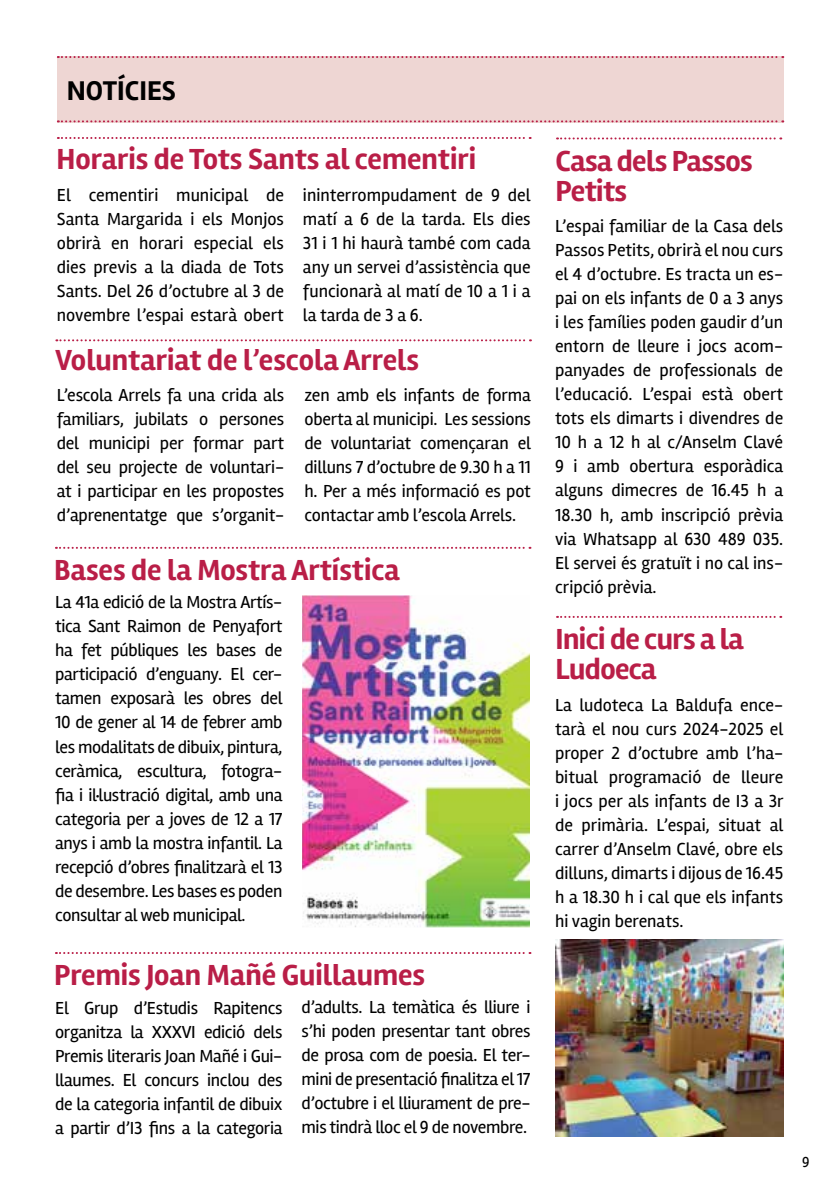
<style>
.page{position:relative;width:840px;height:1191px;background:#fff}
.page>*{position:absolute;margin:0;border:0;box-sizing:border-box;transform-origin:0 0}
.t1{font:700 30px "Rambla";color:#b91e47}
.t2{font:700 30px/30px "Rambla";letter-spacing:-.02em;color:#b91e47}
.t3{font:700 28px "Rambla";color:#000}
.t4{font:18px/24px "Rambla";letter-spacing:-.01em;color:#000;text-align:justify}
.t5{font:15px "Rambla";color:#000}
</style>
<div class="page">
<div style="left:57px;top:56px;width:725px;height:66px;background:#eed6d3"></div>
<svg style="left:58px;top:56px;width:724px;height:2px"></svg>
<svg style="left:58px;top:120px;width:724px;height:2px"></svg>
<svg style="left:556px;top:616px;width:224px;height:2px"></svg>
<svg style="left:556px;top:137px;width:224px;height:2px"></svg>
<svg style="left:58px;top:137px;width:472px;height:2px"></svg>
<svg style="left:56px;top:339px;width:474px;height:2px"></svg>
<svg style="left:56px;top:547px;width:474px;height:2px"></svg>
<svg style="left:56px;top:952px;width:474px;height:2px"></svg>
<img style="left:555px;top:939px;width:227px;height:197px">
<img style="left:303px;top:595px;width:226px;height:332px">
<h2 class="t3" style="left:67px;top:74px;width:111px">NOTÍCIES</h2>
<h1 class="t1" style="left:57px;top:141px;width:421px">Horaris de Tots Sants al cementiri</h1>
<p class="t4" style="left:57px;top:183px;width:228px">El cementiri municipal de Santa Margarida i els Monjos obrirà en horari especial els dies previs a la diada de Tots Sants. Del 26 d’octubre al 3 de novembre l’espai estarà obert</p>
<p class="t4" style="left:303px;top:182px;width:229px">ininterrompudament de 9 del matí a 6 de la tarda. Els dies 31 i 1 hi haurà també com cada any un servei d’assistència que funcionarà al matí de 10 a 1 i a la tarda de 3 a 6.</p>
<h1 class="t1" style="left:55px;top:342px;width:365px">Voluntariat de l’escola Arrels</h1>
<p class="t4" style="left:57px;top:383px;width:229px">L’escola Arrels fa una crida als familiars, jubilats o persones del municipi per formar part del seu projecte de voluntari&shy;at i participar en les propostes d’aprenentatge que s’organit-</p>
<p class="t4" style="left:304px;top:383px;width:228px">zen amb els infants de forma oberta al municipi. Les sessions de voluntariat començaran el dilluns 7 d’octubre de 9.30 h a 11 h. Per a més informació es pot contactar amb l’escola Arrels.</p>
<h1 class="t1" style="left:54px;top:552px;width:347px">Bases de la Mostra Artística</h1>
<p class="t4" style="left:55px;top:590px;width:229px">La 41a edició de la Mostra Artís&shy;tica Sant Raimon de Penyafort ha fet públiques les bases de participació d’enguany. El cer&shy;tamen exposarà les obres del 10 de gener al 14 de febrer amb les modalitats de dibuix, pintura, ceràmica, escultura, fotogra&shy;fia i il·lustració digital, amb una categoria per a joves de 12 a 17 anys i amb la mostra infantil. La recepció d’obres finalitzarà el 13 de desembre. Les bases es poden consultar al web municipal.</p>
<h1 class="t1" style="left:54px;top:957px;width:372px">Premis Joan Mañé Guillaumes</h1>
<p class="t4" style="left:55px;top:995px;width:229px">El Grup d’Estudis Rapitencs organitza la XXXVI edició dels Premis literaris Joan Mañé i Gui&shy;llaumes. El concurs inclou des de la categoria infantil de dibuix a partir d’I3 fins a la categoria</p>
<p class="t4" style="left:301px;top:995px;width:230px">d’adults. La temàtica és lliure i s’hi poden presentar tant obres de prosa com de poesia. El ter&shy;mini de presentació finalitza el 17 d’octubre i el lliurament de pre&shy;mis tindrà lloc el 9 de novembre.</p>
<h1 class="t2" style="left:555px;top:146px;width:198px">Casa dels Passos<br>Petits</h1>
<p class="t4" style="left:554px;top:214px;width:230px">L’espai familiar de la Casa dels Passos Petits, obrirà el nou curs el 4 d’octubre. Es tracta un es&shy;pai on els infants de 0 a 3 anys i les famílies poden gaudir d’un entorn de lleure i jocs acom&shy;panyades de professionals de l’educació. L’espai està obert tots els dimarts i divendres de 10 h a 12 h al c/Anselm Clavé 9 i amb obertura esporàdica alguns dimecres de 16.45 h a 18.30 h, amb inscripció prèvia via Whatsapp al 630 489 035.<br>El servei és gratuït i no cal ins&shy;cripció prèvia.</p>
<h1 class="t2" style="left:555px;top:624px;width:189px">Inici de curs a la<br>Ludoeca</h1>
<p class="t4" style="left:554px;top:693px;width:230px">La ludoteca La Baldufa ence&shy;tarà el nou curs 2024-2025 el proper 2 d’octubre amb l’ha&shy;bitual programació de lleure i jocs per als infants de I3 a 3r de primària. L’espai, situat al carrer d’Anselm Clavé, obre els dilluns, dimarts i dijous de 16.45 h a 18.30 h i cal que els infants hi vagin berenats.</p>
<p class="t5" style="left:801px;top:1153px;width:9px">9</p>
</div>
